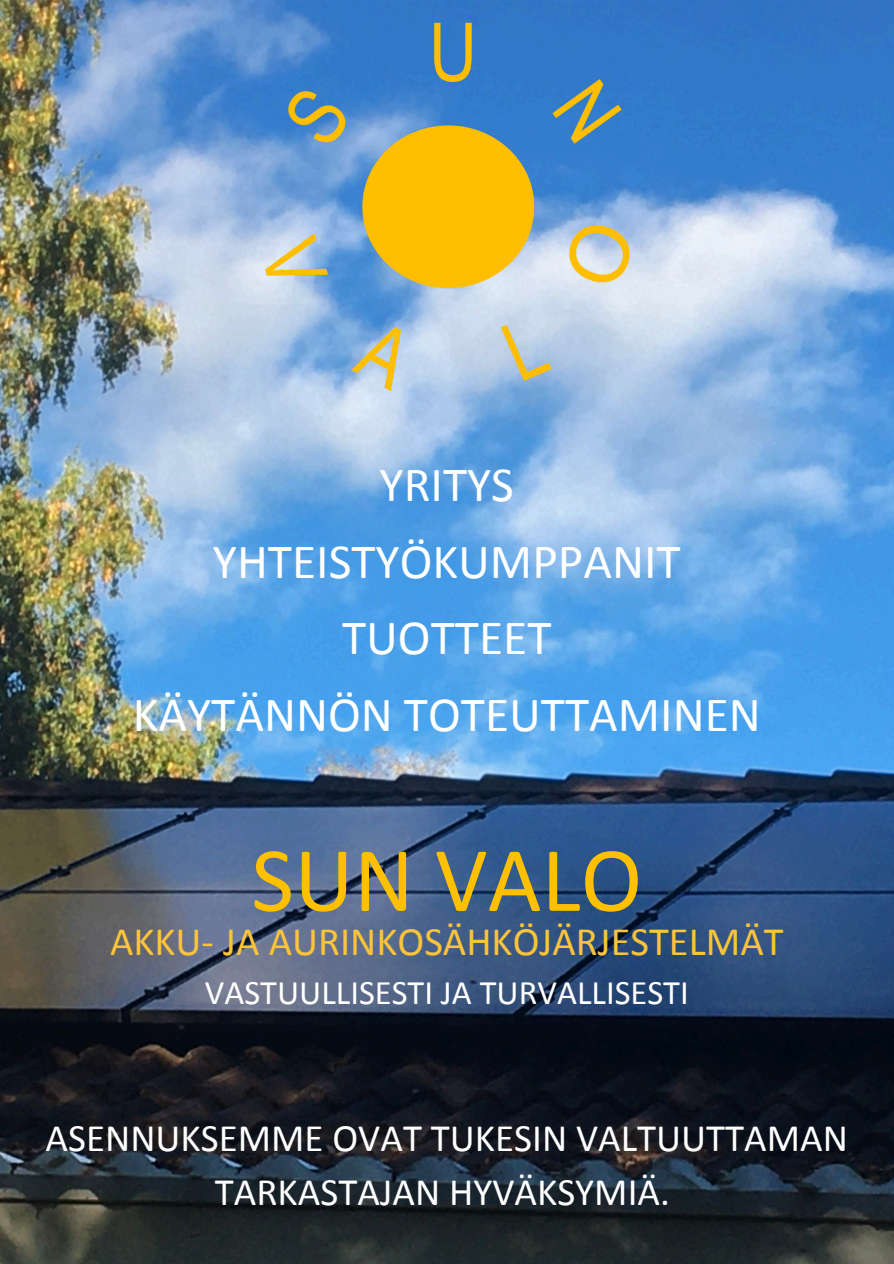
<style>
.page{position:relative;width:894px;height:1264px;background:#fff}
.page>*{position:absolute;margin:0;border:0;box-sizing:border-box;transform-origin:0 0}
.t1{font:93px "Calibri";color:#ffc000}
.t2{font:49.5px/76.5px "Calibri";color:#fff;text-align:center}
.t3{font:40.5px "Calibri";color:#fcc438}
.t4{font:39px/54px "Calibri";color:#fff;text-align:center}
.t5{font:34.5px "Calibri";color:#fff}
</style>
<div class="page">
<img style="left:0;top:0;width:893px;height:1263px">
<img style="left:220px;top:25px;width:453px;height:409px">
<img style="left:238px;top:33px;width:417px;height:426px">
<img style="left:258px;top:18px;width:377px;height:385px">
<p class="t2" style="left:133px;top:432px;width:629px">YRITYS<br>YHTEISTYÖKUMPPANIT<br>TUOTTEET<br>KÄYTÄNNÖN TOTEUTTAMINEN</p>
<p class="t2" style="left:133px;top:450px;width:629px">YRITYS<br>YHTEISTYÖKUMPPANIT<br>TUOTTEET<br>KÄYTÄNNÖN TOTEUTTAMINEN</p>
<p class="t1" style="left:251px;top:841px;width:392px">SUN VALO</p>
<p class="t3" style="left:110px;top:924px;width:674px">AKKU- JA AURINKOSÄHKÖJÄRJESTELMÄT</p>
<h1 class="t5" style="left:205px;top:978px;width:485px">VASTUULLISESTI JA TURVALLISESTI</h1>
<h1 class="t4" style="left:46px;top:1114px;width:803px">ASENNUKSEMME OVAT TUKESIN VALTUUTTAMAN<br>TARKASTAJAN HYVÄKSYMIÄ.</h1>
</div>
